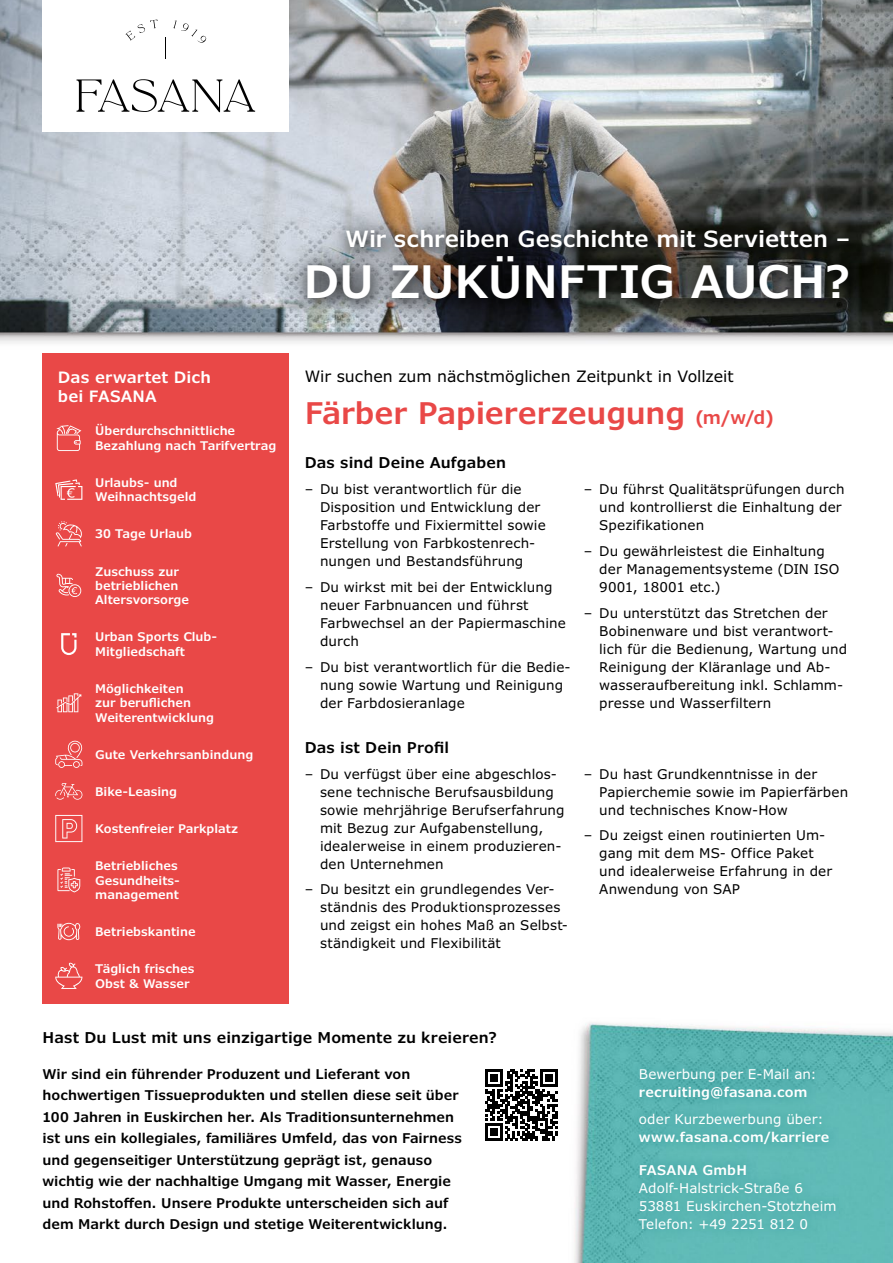
<style>
.page{position:relative;width:893px;height:1263px;background:#fff}
.page>*{position:absolute;margin:0;border:0;box-sizing:border-box;transform-origin:0 0}
.t1{font:600 45px "Verdana Pro";letter-spacing:-.005em;color:#fff}
.t2{font:600 30px "Verdana Pro";letter-spacing:-.005em;color:#e94847}
.t3{font:600 22.5px "Verdana Pro";letter-spacing:-.005em;color:#fff}
.t4{font:15.75px "Verdana Pro";color:#000}
.t5{font:600 15.75px/18.9px "Verdana Pro";letter-spacing:.005em;color:#fff}
.t6{font:600 15px "Verdana Pro";letter-spacing:.005em;color:#000}
.t7{font:13.5px/18px "Verdana Pro";letter-spacing:.005em;color:#000}
.t8{font:600 13.5px/21.5px "Verdana Pro";color:#000}
.t9{font:13.5px/18px "Verdana Pro";letter-spacing:.005em;color:#fff}
.t10{font:600 13.5px "Verdana Pro";letter-spacing:.015em;color:#fff}
.t11{font:600 12px/14.4px "Verdana Pro";color:#fff}
.s1{font-size:18px}
</style>
<div class="page">
<img style="left:0;top:0;width:893px;height:1263px">
<div style="left:43px;top:353px;width:246px;height:650px;background:#e94847"></div>
<div style="left:629px;top:1057px;width:211px;height:97px;background:#57b3b1"></div>
<div style="left:629px;top:1153px;width:218px;height:87px;background:#59b6b3"></div>
<div style="left:277px;top:202px;width:600px;height:126px;background:#000;opacity:.9"></div>
<svg style="left:57px;top:867px;width:23px;height:25px"></svg>
<svg style="left:56px;top:425px;width:25px;height:26px"></svg>
<svg style="left:56px;top:521px;width:26px;height:26px"></svg>
<svg style="left:56px;top:574px;width:25px;height:23px"></svg>
<svg style="left:57px;top:923px;width:23px;height:17px"></svg>
<svg style="left:56px;top:693px;width:25px;height:19px"></svg>
<svg style="left:55px;top:783px;width:27px;height:17px"></svg>
<svg style="left:55px;top:815px;width:27px;height:27px"></svg>
<svg style="left:55px;top:741px;width:27px;height:27px"></svg>
<svg style="left:55px;top:479px;width:27px;height:21px"></svg>
<svg style="left:61px;top:633px;width:16px;height:22px"></svg>
<svg style="left:55px;top:962px;width:27px;height:27px"></svg>
<svg style="left:485px;top:1069px;width:73px;height:72px"></svg>
<div style="left:43px;top:0;width:246px;height:132px;background:#fff"></div>
<svg style="left:126px;top:20px;width:32px;height:21px"></svg>
<svg style="left:173px;top:20px;width:33px;height:23px"></svg>
<svg style="left:77px;top:79px;width:178px;height:33px"></svg>
<p class="t5" style="left:58px;top:368px;width:155px">Das erwartet Dich bei FASANA</p>
<p class="t11" style="left:95px;top:424px;width:183px">Überdurchschnittliche<br>Bezahlung nach Tarifvertrag</p>
<p class="t11" style="left:95px;top:475px;width:103px">Urlaubs- und<br>Weihnachtsgeld</p>
<p class="t11" style="left:95px;top:527px;width:98px">30 Tage Urlaub</p>
<p class="t11" style="left:95px;top:564px;width:95px">Zuschuss zur betrieblichen<br>Altersvorsorge</p>
<p class="t11" style="left:95px;top:630px;width:124px">Urban Sports Club-<br>Mitgliedschaft</p>
<p class="t11" style="left:95px;top:681px;width:120px">Möglichkeiten<br>zur beruflichen<br>Weiterentwicklung</p>
<p class="t11" style="left:95px;top:747px;width:160px">Gute Verkehrsanbindung</p>
<p class="t11" style="left:95px;top:784px;width:83px">Bike-Leasing</p>
<p class="t11" style="left:95px;top:822px;width:144px">Kostenfreier Parkplatz</p>
<p class="t11" style="left:95px;top:859px;width:86px">Betriebliches<br>Gesundheits&shy;management</p>
<p class="t11" style="left:95px;top:925px;width:102px">Betriebskantine</p>
<p class="t11" style="left:95px;top:962px;width:101px">Täglich frisches<br>Obst &amp; Wasser</p>
<h3 class="t3" style="left:346px;top:224px;width:506px">Wir schreiben Geschichte mit Servietten –</h3>
<h1 class="t1" style="left:303px;top:253px;width:549px">DU ZUKÜNFTIG AUCH?</h1>
<p class="t4" style="left:305px;top:366px;width:430px">Wir suchen zum nächstmöglichen Zeitpunkt in Vollzeit</p>
<h2 class="t2" style="left:305px;top:394px;width:471px">Färber Papiererzeugung <span class="s1">(m/w/d)</span></h2>
<p class="t6" style="left:305px;top:453px;width:203px">Das sind Deine Aufgaben</p>
<p class="t7" style="left:320px;top:481px;width:227px;text-indent:-15px">– Du bist verantwortlich für die<br>Disposition und Entwicklung der<br>Farbstoffe und Fixiermittel sowie<br>Erstellung von Farbkostenrech&shy;nungen und Bestandsführung</p>
<p class="t7" style="left:320px;top:578px;width:247px;text-indent:-15px">– Du wirkst mit bei der Entwicklung neuer Farbnuancen und führst<br>Farbwechsel an der Papiermaschine durch</p>
<p class="t7" style="left:320px;top:658px;width:252px;text-indent:-15px">– Du bist verantwortlich für die Bedie&shy;nung sowie Wartung und Reinigung der Farbdosieranlage</p>
<p class="t6" style="left:305px;top:737px;width:146px">Das ist Dein Profil</p>
<p class="t7" style="left:320px;top:765px;width:246px;text-indent:-15px">– Du verfügst über eine abgeschlos&shy;sene technische Berufsausbildung sowie mehrjährige Berufserfahrung mit Bezug zur Aufgabenstellung, idealerweise in einem produzieren&shy;den Unternehmen</p>
<p class="t7" style="left:320px;top:881px;width:249px;text-indent:-15px">– Du besitzt ein grundlegendes Ver&shy;ständnis des Produktionsprozesses und zeigst ein hohes Maß an Selbst&shy;ständigkeit und Flexibilität</p>
<p class="t7" style="left:599px;top:481px;width:247px;text-indent:-15px">– Du führst Qualitätsprüfungen durch und kontrollierst die Einhaltung der<br>Spezifikationen</p>
<p class="t7" style="left:599px;top:542px;width:242px;text-indent:-15px">– Du gewährleistest die Einhaltung der Managementsysteme (DIN ISO<br>9001, 18001 etc.)</p>
<p class="t7" style="left:599px;top:604px;width:249px;text-indent:-15px">– Du unterstützt das Stretchen der Bobinenware und bist verantwort&shy;lich für die Bedienung, Wartung und Reinigung der Kläranlage und Ab&shy;wasseraufbereitung inkl. Schlamm&shy;presse und Wasserfiltern</p>
<p class="t7" style="left:599px;top:765px;width:250px;text-indent:-15px">– Du hast Grundkenntnisse in der<br>Papierchemie sowie im Papierfärben und technisches Know-How</p>
<p class="t7" style="left:599px;top:827px;width:234px;text-indent:-15px">– Du zeigst einen routinierten Um&shy;gang mit dem MS- Office Paket und idealerweise Erfahrung in der<br>Anwendung von SAP</p>
<p class="t6" style="left:43px;top:1027px;width:456px">Hast Du Lust mit uns einzigartige Momente zu kreieren?</p>
<p class="t8" style="left:43px;top:1063px;width:421px">Wir sind ein führender Produzent und Lieferant von hochwertigen Tissueprodukten und stellen diese seit über 100 Jahren in Euskirchen her. Als Traditionsunternehmen ist uns ein kollegiales, familiäres Umfeld, das von Fairness und gegenseitiger Unterstützung geprägt ist, genauso wichtig wie der nachhaltige Umgang mit Wasser, Energie und Rohstoffen. Unsere Produkte unterscheiden sich auf dem Markt durch Design und stetige Weiterentwicklung.</p>
<p class="t9" style="left:639px;top:1065px;width:179px">Bewerbung per E-Mail an:</p>
<p class="t10" style="left:639px;top:1083px;width:170px">recruiting@fasana.com</p>
<p class="t9" style="left:639px;top:1110px;width:186px">oder Kurzbewerbung über:</p>
<p class="t10" style="left:639px;top:1128px;width:192px">www.fasana.com/karriere</p>
<p class="t10" style="left:639px;top:1161px;width:110px">FASANA GmbH</p>
<p class="t9" style="left:639px;top:1179px;width:199px">Adolf-Halstrick-Straße 6<br>53881 Euskirchen-Stotzheim<br>Telefon: +49 2251 812 0</p>
</div>
